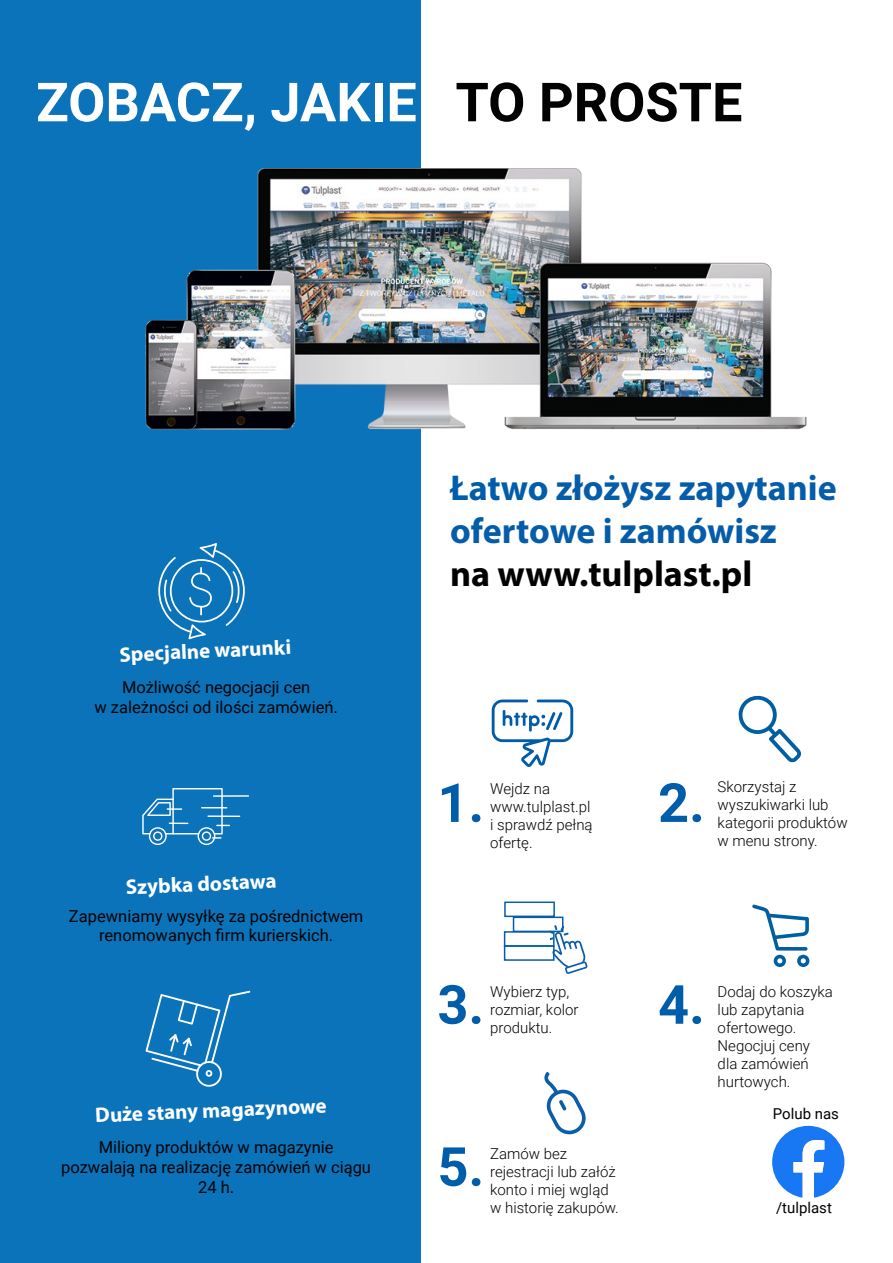
<style>
.page{position:relative;width:893px;height:1263px;background:#fff}
.page>*{position:absolute;margin:0;border:0;box-sizing:border-box;transform-origin:0 0}
.t1{font:700 54px "Roboto";color:#fff}
.t2{font:700 54px "Roboto";color:#005da9}
.t3{font:700 36px/43.2px "Myriad Pro";color:#055da9}
.t4{font:700 36px "Myriad Pro";color:#020203}
.t5{font:700 21px "Myriad Pro";color:#fff}
.t6{font:16.5px/19.8px "Roboto";color:#020203;text-align:center}
.t7{font:300 15px/18px "Roboto";color:#020203}
.t8{font:15px "Roboto";color:#020203}
.s1{color:#020203}
.s2{color:#005da9}
</style>
<div class="page">
<div style="left:0;top:0;width:421px;height:1263px;background:#0a73ba"></div>
<img style="left:145px;top:168px;width:662px;height:262px">
<svg style="left:158px;top:543px;width:87px;height:96px"></svg>
<hr style="left:207px;top:815px;width:33px;height:2px;background:#fff">
<hr style="left:213px;top:795px;width:36px;height:2px;background:#fff">
<svg style="left:142px;top:788px;width:88px;height:57px"></svg>
<svg style="left:145px;top:991px;width:105px;height:96px"></svg>
<svg style="left:492px;top:699px;width:81px;height:68px"></svg>
<svg style="left:738px;top:696px;width:63px;height:66px"></svg>
<svg style="left:752px;top:904px;width:57px;height:63px"></svg>
<div style="left:504px;top:901px;width:51px;height:16px;border:2px solid #055da9"></div>
<div style="left:513px;top:916px;width:50px;height:16px;border:2px solid #055da9"></div>
<div style="left:504px;top:931px;width:51px;height:16px;border:2px solid #055da9"></div>
<div style="left:504px;top:945px;width:51px;height:16px;border:2px solid #055da9"></div>
<svg style="left:551px;top:925px;width:37px;height:49px"></svg>
<svg style="left:544px;top:1072px;width:42px;height:63px"></svg>
<svg style="left:772px;top:1126px;width:72px;height:72px"></svg>
<p class="t1" style="left:36px;top:64px;width:708px">ZOBACZ, JAKIE <span class="s1">TO PROSTE</span></p>
<p class="t5" style="left:119px;top:641px;width:173px;rotate:-3deg">Specjalne warunki</p>
<p class="t6" style="left:94px;top:676px;width:245px">Możliwość negocjacji cen<br>w zależności od ilości zamówień.</p>
<p class="t5" style="left:125px;top:874px;width:152px;rotate:-3deg">Szybka dostawa</p>
<p class="t6" style="left:69px;top:905px;width:296px">Zapewniamy wysyłkę za pośrednictwem renomowanych firm kurierskich.</p>
<p class="t5" style="left:95px;top:1102px;width:233px;rotate:-3deg">Duże stany magazynowe</p>
<p class="t6" style="left:61px;top:1137px;width:311px">Miliony produktów w magazynie pozwalają na realizację zamówień w ciągu<br>24 h.</p>
<p class="t3" style="left:450px;top:465px;width:388px"><span class="s2">Łatwo</span> złożysz zapytanie ofertowe i zamówisz</p>
<p class="t4" style="left:450px;top:550px;width:304px">na www.tulplast.pl</p>
<p class="t2" style="left:437px;top:765px;width:48px">1.</p>
<p class="t7" style="left:490px;top:779px;width:61px">Wejdz na</p>
<p class="t7" style="left:490px;top:797px;width:102px">www.tulplast.pl</p>
<p class="t7" style="left:490px;top:815px;width:104px">i sprawdź pełną</p>
<p class="t7" style="left:490px;top:833px;width:44px">ofertę.</p>
<p class="t2" style="left:658px;top:765px;width:48px">2.</p>
<p class="t7" style="left:718px;top:777px;width:132px">Skorzystaj z wyszukiwarki lub kategorii produktów w menu strony.</p>
<p class="t2" style="left:437px;top:967px;width:48px">3.</p>
<p class="t7" style="left:490px;top:982px;width:90px">Wybierz typ, rozmiar, kolor produktu.</p>
<p class="t2" style="left:437px;top:1129px;width:48px">5.</p>
<p class="t7" style="left:490px;top:1144px;width:130px">Zamów bez rejestracji lub załóż konto i miej wgląd w historię zakupów.</p>
<p class="t2" style="left:658px;top:967px;width:48px">4.</p>
<p class="t7" style="left:718px;top:982px;width:117px">Dodaj do koszyka</p>
<p class="t7" style="left:718px;top:1000px;width:94px">lub zapytania ofertowego.<br>Negocjuj ceny dla zamówień hurtowych.</p>
<p class="t8" style="left:773px;top:1103px;width:68px">Polub nas</p>
<p class="t8" style="left:776px;top:1197px;width:57px">/tulplast</p>
</div>
